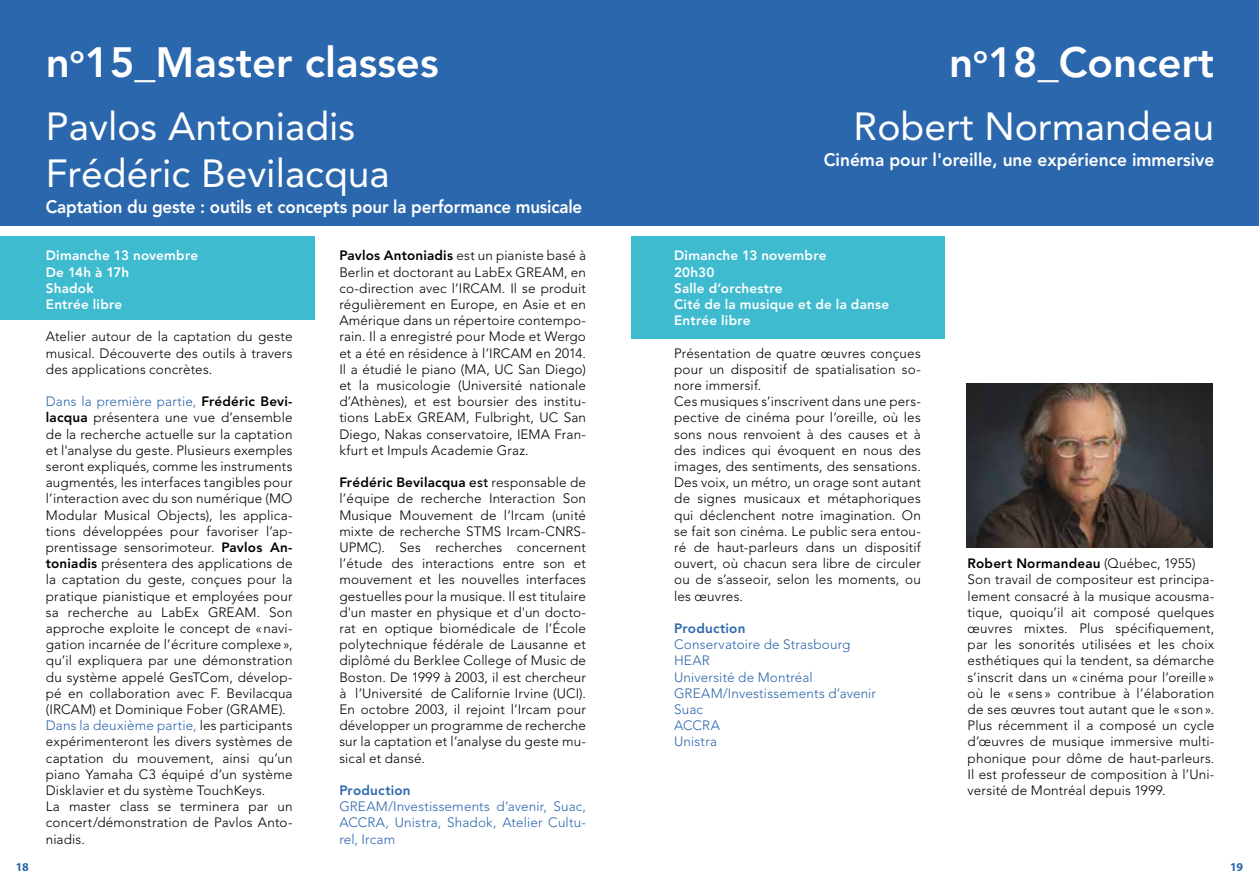
<style>
.page{position:relative;width:1259px;height:893px;background:#fff}
.page>*{position:absolute;margin:0;border:0;box-sizing:border-box;transform-origin:0 0}
.t1{font:800 42px "Avenir";color:#fff}
.t2{font:39px/46.8px "Avenir";color:#fff}
.t3{font:800 18px "Avenir";letter-spacing:-.01em;color:#fff;scale:.94 1}
.t4{font:800 18px "Avenir";letter-spacing:-.01em;color:#fff;scale:.96 1}
.t5{font:300 13.5px/16.2px "Avenir";letter-spacing:.01em;color:#000}
.t6{font:300 13.5px/16.2px "Avenir";letter-spacing:.01em;color:#2b67ac}
.t7{font:800 13.5px/16.2px "Avenir";letter-spacing:.015em;color:#fff}
.t8{font:800 13.5px "Avenir";letter-spacing:.015em;color:#2b67ac}
.t9{font:700 12px "Myriad Pro";color:#2b67ac}
.s1{color:#2b67ac}
.s2{font-weight:800}
.s3{font-weight:500}
</style>
<div class="page">
<div style="left:631px;top:236px;width:313px;height:102px;background:#3fbbd0"></div>
<div style="left:629px;top:0;width:630px;height:226px;background:#2b67ac"></div>
<div style="left:0;top:236px;width:315px;height:84px;background:#3fbbd0"></div>
<div style="left:0;top:0;width:629px;height:226px;background:#2b67ac"></div>
<img style="left:966px;top:384px;width:246px;height:163px">
<h1 class="t1" style="left:46px;top:37px;width:394px">n<sup>o</sup>15_Master classes</h1>
<h2 class="t2" style="left:46px;top:104px;width:345px">Pavlos Antoniadis<br>Frédéric Bevilacqua</h2>
<h3 class="t3" style="left:46px;top:196px;width:572px">Captation du geste : outils et concepts pour la performance musicale</h3>
<p class="t7" style="left:46px;top:248px;width:154px">Dimanche 13 novembre<br>De 14h à 17h<br>Shadok<br>Entrée libre</p>
<p class="t5" style="left:46px;top:329px;width:248px;text-align:justify">Atelier autour de la captation du geste musical. Découverte des outils à travers des applications concrètes.</p>
<p class="t5" style="left:46px;top:393px;width:248px"><span class="s1">Dans la première partie,</span> <span class="s2">Frédéric Bevi&shy;lacqua</span> présentera une vue d’ensemble de la recherche actuelle sur la captation et l'analyse du geste. Plusieurs exemples seront expliqués, comme les instruments augmentés, les interfaces tangibles pour l’interaction avec du son numérique (MO Modular Musical Objects), les applica&shy;tions développées pour favoriser l’ap&shy;prentissage sensorimoteur. <span class="s2">Pavlos An&shy;toniadis</span> présentera des applications de la captation du geste, conçues pour la pratique pianistique et employées pour sa recherche au LabEx GREAM. Son approche exploite le concept de «navi&shy;gation incarnée de l’écriture complexe», qu’il expliquera par une démonstration du système appelé GesTCom, dévelop&shy;pé en collaboration avec F. Bevilacqua (IRCAM) et Dominique Fober (GRAME).<br><span class="s1">Dans la deuxième partie,</span> les participants expérimenteront les divers systèmes de captation du mouvement, ainsi qu’un piano Yamaha C3 équipé d’un système Disklavier et du système TouchKeys.<br>La master class se terminera par un concert/démonstration de Pavlos Anto&shy;niadis.</p>
<p class="t5" style="left:339px;top:248px;width:248px;text-align:justify"><span class="s2">Pavlos Antoniadis</span> est un pianiste basé à Berlin et doctorant au LabEx GREAM, en co-direction avec l’IRCAM. Il se produit régulièrement en Europe, en Asie et en Amérique dans un répertoire contempo&shy;rain. Il a enregistré pour Mode et Wergo et a été en résidence à l’IRCAM en 2014.<br>Il a étudié le piano (MA, UC San Diego) et la musicologie (Université nationale d’Athènes), et est boursier des institu&shy;tions LabEx GREAM, Fulbright, UC San Diego, Nakas conservatoire, IEMA Fran&shy;kfurt et Impuls Academie Graz.</p>
<p class="t5" style="left:339px;top:474px;width:248px;text-align:justify"><span class="s2">Frédéric Bevilacqua</span> <span class="s3">est</span> responsable de l’équipe de recherche Interaction Son Musique Mouvement de l’Ircam (unité mixte de recherche STMS Ircam-CNRS-UPMC). Ses recherches concernent l’étude des interactions entre son et mouvement et les nouvelles interfaces gestuelles pour la musique. Il est titulaire d'un master en physique et d'un docto&shy;rat en optique biomédicale de l’École polytechnique fédérale de Lausanne et diplômé du Berklee College of Music de Boston. De 1999 à 2003, il est chercheur à l’Université́ de Californie Irvine (UCI).<br>En octobre 2003, il rejoint l’Ircam pour développer un programme de recherche sur la captation et l’analyse du geste mu&shy;sical et dansé.</p>
<p class="t8" style="left:339px;top:782px;width:73px">Production</p>
<p class="t6" style="left:339px;top:798px;width:248px;text-align:justify">GREAM/Investissements d’avenir, Suac, ACCRA, Unistra, Shadok, Atelier Cultu&shy;rel, Ircam</p>
<h1 class="t1" style="left:949px;top:37px;width:267px">n<sup>o</sup>18_Concert</h1>
<h2 class="t2" style="left:853px;top:104px;width:362px">Robert Normandeau</h2>
<h3 class="t4" style="left:824px;top:149px;width:408px">Cinéma pour l'oreille, une expérience immersive</h3>
<p class="t7" style="left:674px;top:248px;width:216px">Dimanche 13 novembre<br>20h30<br>Salle d’orchestre<br>Cité de la musique et de la danse<br>Entrée libre</p>
<p class="t5" style="left:674px;top:345px;width:248px">Présentation de quatre œuvres conçues pour un dispositif de spatialisation so&shy;nore immersif.<br>Ces musiques s’inscrivent dans une pers&shy;pective de cinéma pour l’oreille, où les sons nous renvoient à des causes et à des indices qui évoquent en nous des images, des sentiments, des sensations.<br>Des voix, un métro, un orage sont autant de signes musicaux et métaphoriques qui déclenchent notre imagination. On se fait son cinéma. Le public sera entou&shy;ré de haut-parleurs dans un dispositif ouvert, où chacun sera libre de circuler ou de s’asseoir, selon les moments, ou les œuvres.</p>
<p class="t8" style="left:674px;top:620px;width:73px">Production</p>
<p class="t6" style="left:674px;top:636px;width:203px">Conservatoire de Strasbourg<br>HEAR<br>Université de Montréal<br>GREAM/Investissements d’avenir<br>Suac<br>ACCRA<br>Unistra</p>
<p class="t5" style="left:967px;top:555px;width:248px"><span class="s2">Robert Normandeau</span> (Québec, 1955)<br>Son travail de compositeur est principa&shy;lement consacré à la musique acousma&shy;tique, quoiqu’il ait composé quelques œuvres mixtes. Plus spécifiquement, par les sonorités utilisées et les choix esthétiques qui la tendent, sa démarche s’inscrit dans un « cinéma pour l’oreille» où le « sens » contribue à l’élaboration de ses œuvres tout autant que le «son».<br>Plus récemment il a composé un cycle d’œuvres de musique immersive multi&shy;phonique pour dôme de haut-parleurs.<br>Il est professeur de composition à l’Uni&shy;versité de Montréal depuis 1999.</p>
<p class="t9" style="left:16px;top:860px;width:14px">18</p>
<p class="t9" style="left:1230px;top:860px;width:14px">19</p>
</div>
